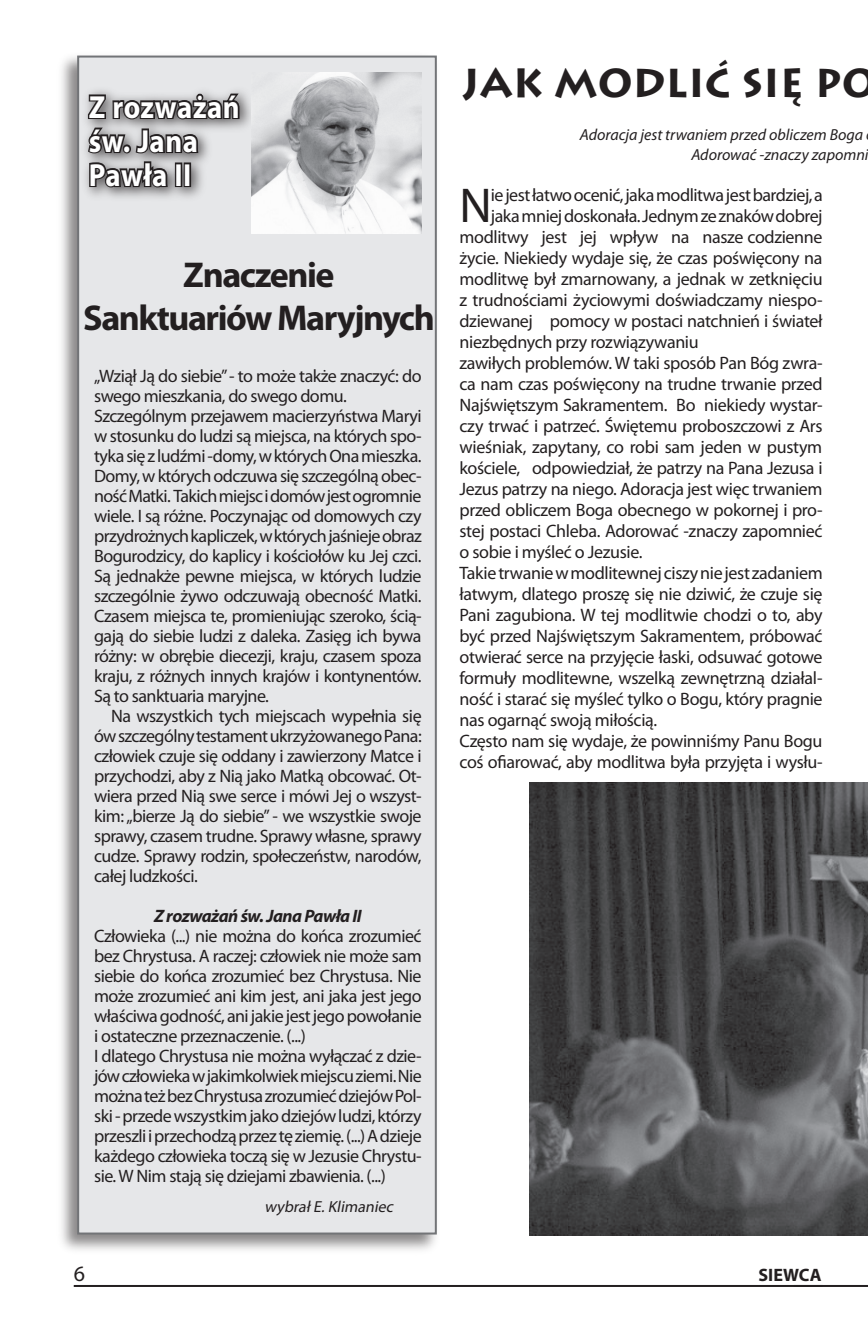
<style>
.page{position:relative;width:868px;height:1338px;background:#fff}
.page>*{position:absolute;margin:0;border:0;box-sizing:border-box;transform-origin:0 0}
.t1{font:49.2px "Myriad Pro";color:#231f20}
.t2{font:700 40px "Lithos Pro";color:#231f20}
.t3{font:700 36px/43.2px "Myriad Pro";letter-spacing:-.04em;color:#231f20;text-align:center}
.t4{font:700 32px/34px "Myriad Pro";letter-spacing:.02em;color:#fff;scale:.9 1}
.t5{font:18px/20px "Myriad Pro";letter-spacing:-.025em;color:#231f20}
.t6{font:italic 700 18px "Myriad Pro";letter-spacing:-.03em;color:#231f20}
.t7{font:700 18px "Myriad Pro";color:#231f20}
.t8{font:italic 16px/20px "Myriad Pro";color:#231f20}
.t9{font:italic 16px "Myriad Pro";color:#231f20}
</style>
<div class="page">
<hr style="left:74px;top:1285px;width:748px;height:2px;background:#231f20">
<hr style="left:793px;top:1285px;width:74px;height:2px;background:#231f20">
<div style="left:57px;top:51px;width:383px;height:1205px;background:#231f20;opacity:.53"></div>
<div style="left:78px;top:57px;width:358px;height:1176px;background:#e6e7e9"></div>
<div style="left:77px;top:56px;width:360px;height:1178px;border:2px solid #727477"></div>
<div style="left:79px;top:85px;width:177px;height:118px;background:#231f20;opacity:.75"></div>
<svg style="left:86px;top:85px;width:155px;height:118px"></svg>
<div style="left:175px;top:162px;width:7px;height:25px;border:3px solid #231f20"></div>
<div style="left:184px;top:162px;width:7px;height:25px;border:3px solid #231f20"></div>
<img style="left:251px;top:72px;width:170px;height:161px">
<img style="left:529px;top:782px;width:338px;height:453px">
<h3 class="t4" style="left:89px;top:89px;width:169px">Z rozważań św. Jana<br>Pawła II</h3>
<h3 class="t3" style="left:83px;top:252px;width:353px">Znaczenie<br>Sanktuariów Maryjnych</h3>
<p class="t5" style="left:94px;top:365px;width:329px">„Wziął Ją do siebie” - to może także znaczyć: do swego mieszkania, do swego domu.<br>Szczególnym przejawem macierzyństwa Maryi w stosunku do ludzi są miejsca, na których spo&shy;tyka się z ludźmi -domy, w których Ona mieszka.<br>Domy, w których odczuwa się szczególną obec&shy;ność Matki. Takich miejsc i domów jest ogromnie wiele. I są różne. Poczynając od domowych czy przydrożnych kapliczek, w których jaśnieje obraz Bogurodzicy, do kaplicy i kościołów ku Jej czci.<br>Są jednakże pewne miejsca, w których ludzie szczególnie żywo odczuwają obecność Matki.<br>Czasem miejsca te, promieniując szeroko, ścią&shy;gają do siebie ludzi z daleka. Zasięg ich bywa różny: w obrębie diecezji, kraju, czasem spoza kraju, z różnych innych krajów i kontynentów.<br>Są to sanktuaria maryjne.</p>
<p class="t5" style="left:94px;top:705px;width:329px;text-align:justify;text-indent:17px">Na wszystkich tych miejscach wypełnia się ów szczególny testament ukrzyżowanego Pana: człowiek czuje się oddany i zawierzony Matce i przychodzi, aby z Nią jako Matką obcować. Ot&shy;wiera przed Nią swe serce i mówi Jej o wszyst&shy;kim: „bierze Ją do siebie” - we wszystkie swoje sprawy, czasem trudne. Sprawy własne, sprawy cudze. Sprawy rodzin, społeczeństw, narodów, całej ludzkości.</p>
<p class="t6" style="left:154px;top:904px;width:209px">Z rozważań św. Jana Pawła II</p>
<p class="t5" style="left:94px;top:925px;width:329px">Człowieka (...) nie można do końca zrozumieć bez Chrystusa. A raczej: człowiek nie może sam siebie do końca zrozumieć bez Chrystusa. Nie może zrozumieć ani kim jest, ani jaka jest jego właściwa godność, ani jakie jest jego powołanie i ostateczne przeznaczenie. (...)<br>I dlatego Chrystusa nie można wyłączać z dzie&shy;jów człowieka w jakimkolwiek miejscu ziemi. Nie można też bez Chrystusa zrozumieć dziejów Pol&shy;ski - przede wszystkim jako dziejów ludzi, którzy przeszli i przechodzą przez tę ziemię. (...) A dzieje każdego człowieka toczą się w Jezusie Chrystu&shy;sie. W Nim stają się dziejami zbawienia. (...)</p>
<p class="t9" style="left:264px;top:1197px;width:133px">wybrałE.Klimaniec</p>
<h2 class="t2" style="left:462px;top:59px;width:416px">JAK MODLIĆ SIĘ PO</h2>
<p class="t8" style="left:691px;top:124px;width:179px;text-indent:-111px">Adoracja jest trwaniem przed obliczem Boga<br>Adorować -znaczy zapomni</p>
<h1 class="t1" style="left:459px;top:175px;width:34px">N</h1>
<p class="t5" style="left:491px;top:184px;width:333px">ie jest łatwo ocenić, jaka modlitwa jest bardziej, a</p>
<p class="t5" style="left:491px;top:205px;width:333px">jaka mniej doskonała. Jednym ze znaków dobrej</p>
<p class="t5" style="left:459px;top:226px;width:364px">modlitwy jest jej wpływ na nasze codzienne</p>
<p class="t5" style="left:459px;top:247px;width:364px">życie. Niekiedy wydaje się, że czas poświęcony na</p>
<p class="t5" style="left:459px;top:268px;width:364px">modlitwę był zmarnowany, a jednak w zetknięciu</p>
<p class="t5" style="left:459px;top:289px;width:364px">z trudnościami życiowymi doświadczamy niespo-</p>
<p class="t5" style="left:459px;top:310px;width:364px">dziewanej pomocy w postaci natchnień i świateł</p>
<p class="t5" style="left:459px;top:331px;width:241px">niezbędnych przy rozwiązywaniu</p>
<p class="t5" style="left:459px;top:352px;width:364px">zawiłych problemów. W taki sposób Pan Bóg zwra-</p>
<p class="t5" style="left:459px;top:373px;width:364px">ca nam czas poświęcony na trudne trwanie przed</p>
<p class="t5" style="left:459px;top:394px;width:364px">Najświętszym Sakramentem. Bo niekiedy wystar-</p>
<p class="t5" style="left:459px;top:415px;width:364px">czy trwać i patrzeć. Świętemu proboszczowi z Ars</p>
<p class="t5" style="left:459px;top:436px;width:364px">wieśniak, zapytany, co robi sam jeden w pustym</p>
<p class="t5" style="left:459px;top:457px;width:364px">kościele, odpowiedział, że patrzy na Pana Jezusa i</p>
<p class="t5" style="left:459px;top:478px;width:364px">Jezus patrzy na niego. Adoracja jest więc trwaniem</p>
<p class="t5" style="left:459px;top:499px;width:364px">przed obliczem Boga obecnego w pokornej i pro-</p>
<p class="t5" style="left:459px;top:520px;width:364px">stej postaci Chleba. Adorować -znaczy zapomnieć</p>
<p class="t5" style="left:459px;top:541px;width:184px">o sobie i myśleć o Jezusie.</p>
<p class="t5" style="left:459px;top:562px;width:364px">Takie trwanie w modlitewnej ciszy nie jest zadaniem</p>
<p class="t5" style="left:459px;top:583px;width:364px">łatwym, dlatego proszę się nie dziwić, że czuje się</p>
<p class="t5" style="left:459px;top:604px;width:364px">Pani zagubiona. W tej modlitwie chodzi o to, aby</p>
<p class="t5" style="left:459px;top:625px;width:364px">być przed Najświętszym Sakramentem, próbować</p>
<p class="t5" style="left:459px;top:646px;width:364px">otwierać serce na przyjęcie łaski, odsuwać gotowe</p>
<p class="t5" style="left:459px;top:667px;width:364px">formuły modlitewne, wszelką zewnętrzną działal-</p>
<p class="t5" style="left:459px;top:688px;width:364px">ność i starać się myśleć tylko o Bogu, który pragnie</p>
<p class="t5" style="left:459px;top:709px;width:199px">nas ogarnąć swoją miłością.</p>
<p class="t5" style="left:459px;top:730px;width:364px">Często nam się wydaje, że powinniśmy Panu Bogu</p>
<p class="t5" style="left:459px;top:751px;width:364px">coś ofiarować, aby modlitwa była przyjęta i wysłu-</p>
<p class="t7" style="left:758px;top:1263px;width:65px">SIEWCA</p>
</div>
